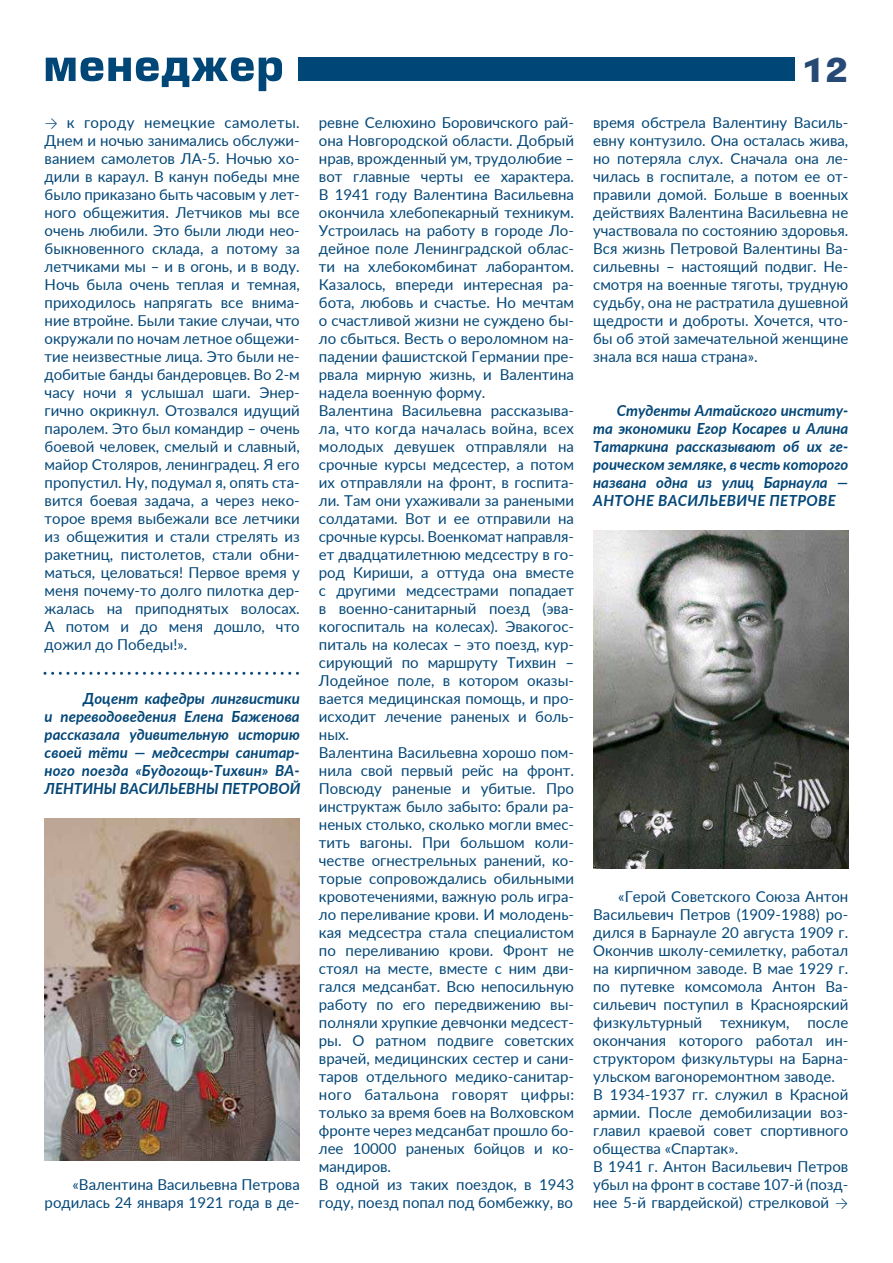
<style>
.page{position:relative;width:893px;height:1263px;background:#fff}
.page>*{position:absolute;margin:0;border:0;box-sizing:border-box;transform-origin:0 0}
.t1{font:34.5px "Parangon 530 C";color:#274976}
.t2{font:15px/18px "Lato";color:#034778;text-align:justify}
.t3{font:italic 700 15px/18px "Lato";color:#034778;text-align:justify}
.s1{font-family:"Calibri";font-weight:300}
</style>
<div class="page">
<svg style="left:46px;top:57px;width:236px;height:34px"></svg>
<div style="left:298px;top:58px;width:496px;height:23px;background:#004778"></div>
<img style="left:593px;top:531px;width:255px;height:337px">
<img style="left:45px;top:818px;width:255px;height:342px">
<svg style="left:45px;top:672px;width:254px;height:3px"></svg>
<p class="t2" style="left:45px;top:113px;width:257px"><span class="s1">→</span> к городу немецкие самолеты.<br>Днем и ночью занимались обслужи&shy;ванием самолетов ЛА-5. Ночью хо&shy;дили в караул. В канун победы мне было приказано быть часовым у лет&shy;ного общежития. Летчиков мы все очень любили. Это были люди нео&shy;быкновенного склада, а потому за летчиками мы – и в огонь, и в воду.<br>Ночь была очень теплая и темная, приходилось напрягать все внима&shy;ние втройне. Были такие случаи, что окружали по ночам летное общежи&shy;тие неизвестные лица. Это были не&shy;добитые банды бандеровцев. Во 2-м часу ночи я услышал шаги. Энер&shy;гично окрикнул. Отозвался идущий паролем. Это был командир – очень боевой человек, смелый и славный, майор Столяров, ленинградец. Я его пропустил. Ну, подумал я, опять ста&shy;вится боевая задача, а через неко&shy;торое время выбежали все летчики из общежития и стали стрелять из ракетниц, пистолетов, стали обни&shy;маться, целоваться! Первое время у меня почему-то долго пилотка дер&shy;жалась на приподнятых волосах.<br>А потом и до меня дошло, что дожил до Победы!».</p>
<p class="t3" style="left:45px;top:689px;width:257px;text-indent:39px">Доцент кафедры лингвистики и переводоведения Елена Баженова рассказала удивительную историю своей тёти — медсестры санитар&shy;ного поезда «Будогощь-Тихвин» ВА-ЛЕНТИНЫ ВАСИЛЬЕВНЫ ПЕТРОВОЙ</p>
<p class="t2" style="left:45px;top:1175px;width:257px;text-align:right">«Валентина Васильевна Петрова родилась 24 января 1921 года в де-</p>
<p class="t2" style="left:319px;top:113px;width:257px;text-align:left">ревне Селюхино Боровичского рай&shy;она Новгородской области. Добрый нрав, врожденный ум, трудолюбие – вот главные черты ее характера.<br>В 1941 году Валентина Васильевна окончила хлебопекарный техникум.<br>Устроилась на работу в городе Ло&shy;дейное поле Ленинградской облас&shy;ти на хлебокомбинат лаборантом.<br>Казалось, впереди интересная ра&shy;бота, любовь и счастье. Но мечтам о счастливой жизни не суждено бы&shy;ло сбыться. Весть о вероломном на&shy;падении фашистской Германии пре&shy;рвала мирную жизнь, и Валентина надела военную форму.<br>Валентина Васильевна рассказыва&shy;ла, что когда началась война, всех молодых девушек отправляли на срочные курсы медсестер, а потом их отправляли на фронт, в госпита&shy;ли. Там они ухаживали за ранеными солдатами. Вот и ее отправили на срочные курсы. Военкомат направля&shy;ет двадцатилетнюю медсестру в го&shy;род Кириши, а оттуда она вместе с другими медсестрами попадает в военно-санитарный поезд (эва&shy;когоспиталь на колесах). Эвакогос&shy;питаль на колесах – это поезд, кур&shy;сирующий по маршруту Тихвин –<br>Лодейное поле, в котором оказы&shy;вается медицинская помощь, и про&shy;исходит лечение раненых и боль&shy;ных.<br>Валентина Васильевна хорошо пом&shy;нила свой первый рейс на фронт.<br>Повсюду раненые и убитые. Про инструктаж было забыто: брали ра&shy;неных столько, сколько могли вмес&shy;тить вагоны. При большом коли&shy;честве огнестрельных ранений, ко&shy;торые сопровождались обильными кровотечениями, важную роль игра&shy;ло переливание крови. И молодень&shy;кая медсестра стала специалистом по переливанию крови. Фронт не стоял на месте, вместе с ним дви&shy;гался медсанбат. Всю непосильную работу по его передвижению вы&shy;полняли хрупкие девчонки медсест&shy;ры. О ратном подвиге советских врачей, медицинских сестер и сани&shy;таров отдельного медико-санитар&shy;ного батальона говорят цифры: только за время боев на Волховском фронте через медсанбат прошло бо&shy;лее 10000 раненых бойцов и ко&shy;мандиров.<br>В одной из таких поездок, в 1943 году, поезд попал под бомбежку, во</p>
<h1 class="t1" style="left:802px;top:52px;width:48px">12</h1>
<p class="t2" style="left:593px;top:113px;width:257px">время обстрела Валентину Василь&shy;евну контузило. Она осталась жива, но потеряла слух. Сначала она ле&shy;чилась в госпитале, а потом ее от&shy;правили домой. Больше в военных действиях Валентина Васильевна не участвовала по состоянию здоровья.<br>Вся жизнь Петровой Валентины Ва&shy;сильевны – настоящий подвиг. Не&shy;смотря на военные тяготы, трудную судьбу, она не растратила душевной щедрости и доброты. Хочется, что&shy;бы об этой замечательной женщине знала вся наша страна».</p>
<p class="t3" style="left:593px;top:401px;width:257px;text-indent:24px">Студенты Алтайского институ&shy;та экономики Егор Косарев и Алина Татаркина рассказывают об их ге&shy;роическом земляке, в честь которого названа одна из улиц Барнаула — АНТОНЕ ВАСИЛЬЕВИЧЕ ПЕТРОВЕ</p>
<p class="t2" style="left:593px;top:887px;width:257px;text-align:left;text-indent:25px">«Герой Советского Союза Антон<br>Васильевич Петров (1909-1988) ро&shy;дился в Барнауле 20 августа 1909 г.<br>Окончив школу-семилетку, работал на кирпичном заводе. В мае 1929 г. по путевке комсомола Антон Ва&shy;сильевич поступил в Красноярский физкультурный техникум, после окончания которого работал ин&shy;структором физкультуры на Барна&shy;ульском вагоноремонтном заводе.<br>В 1934-1937 гг. служил в Красной армии. После демобилизации воз&shy;главил краевой совет спортивного общества «Спартак».<br>В 1941 г. Антон Васильевич Петров убыл на фронт в составе 107-й (позд&shy;нее 5-й гвардейской) стрелковой <span class="s1">→</span></p>
</div>
